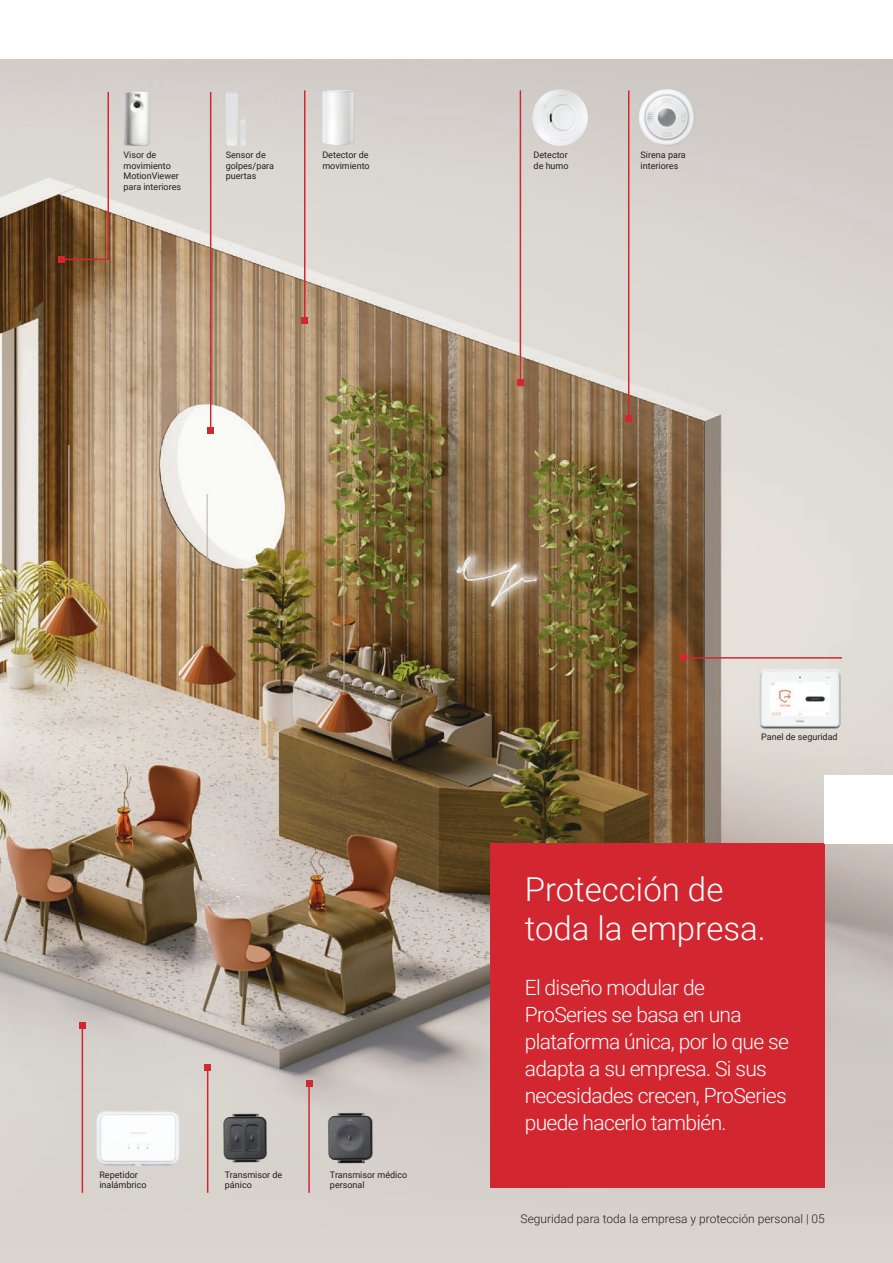
<style>
.page{position:relative;width:893px;height:1263px;background:#fff}
.page>*{position:absolute;margin:0;border:0;box-sizing:border-box;transform-origin:0 0}
.t1{font:300 33px/39px "Roboto";color:#fff}
.t2{font:300 21px/27px "Roboto";letter-spacing:-.03em;color:#fff}
.t3{font:300 12px "Roboto";color:#231f20}
.t4{font:9px/10.5px "Roboto";color:#231f20}
</style>
<div class="page">
<img style="left:0;top:60px;width:893px;height:1192px">
<img style="left:325px;top:1108px;width:52px;height:58px">
<img style="left:639px;top:89px;width:56px;height:57px;border-radius:28px">
<img style="left:85px;top:1110px;width:111px;height:75px">
<hr style="left:210px;top:92px;width:1px;height:339px;background:#d22730">
<svg style="left:208px;top:428px;width:6px;height:6px"></svg>
<hr style="left:304px;top:90px;width:1px;height:231px;background:#d22730">
<svg style="left:302px;top:318px;width:6px;height:6px"></svg>
<hr style="left:520px;top:90px;width:1px;height:293px;background:#d22730">
<svg style="left:517px;top:380px;width:6px;height:6px"></svg>
<svg style="left:58px;top:90px;width:52px;height:172px;background:#b9a395"></svg>
<hr style="left:628px;top:90px;width:1px;height:329px;background:#d22730">
<svg style="left:626px;top:416px;width:6px;height:6px"></svg>
<hr style="left:683px;top:657px;width:159px;height:2px;background:#d22730">
<svg style="left:680px;top:655px;width:6px;height:6px"></svg>
<hr style="left:308px;top:1083px;width:2px;height:110px;background:#d22730">
<svg style="left:306px;top:1080px;width:6px;height:6px"></svg>
<hr style="left:207px;top:1068px;width:1px;height:125px;background:#d22730">
<svg style="left:205px;top:1065px;width:6px;height:6px"></svg>
<hr style="left:82px;top:1025px;width:1px;height:168px;background:#d22730">
<svg style="left:79px;top:1022px;width:6px;height:6px"></svg>
<img style="left:222px;top:1109px;width:48px;height:57px">
<img style="left:532px;top:89px;width:56px;height:57px">
<img style="left:322px;top:90px;width:33px;height:55px">
<svg style="left:124px;top:91px;width:26px;height:1px"></svg>
<img style="left:124px;top:92px;width:26px;height:54px">
<div style="left:491px;top:844px;width:334px;height:344px;background:#d22730"></div>
<div style="left:825px;top:776px;width:68px;height:68px;background:#fff"></div>
<img style="left:225px;top:92px;width:21px;height:54px">
<img style="left:760px;top:669px;width:81px;height:59px">
<p class="t4" style="left:124px;top:150px;width:59px">Visor de movimiento<br>MotionViewer para interiores</p>
<p class="t4" style="left:226px;top:150px;width:50px">Sensor de golpes/para puertas</p>
<p class="t4" style="left:322px;top:150px;width:49px">Detector de movimiento</p>
<p class="t4" style="left:534px;top:150px;width:37px">Detector de humo</p>
<p class="t4" style="left:641px;top:150px;width:47px">Sirena para interiores</p>
<p class="t4" style="left:99px;top:1169px;width:49px">Repetidor inalámbrico</p>
<p class="t4" style="left:225px;top:1169px;width:59px">Transmisor de pánico</p>
<p class="t4" style="left:330px;top:1169px;width:79px">Transmisor médico personal</p>
<p class="t4" style="left:761px;top:731px;width:78px">Panel de seguridad</p>
<h1 class="t1" style="left:525px;top:869px;width:242px">Protección de toda la empresa.</h1>
<h2 class="t2" style="left:525px;top:974px;width:266px">El diseño modular de<br>ProSeries se basa en una plataforma única, por lo que se adapta a su empresa. Si sus necesidades crecen, ProSeries puede hacerlo también.</h2>
<h3 class="t3" style="left:521px;top:1210px;width:306px">Seguridad para toda la empresa y protección personal | 05</h3>
</div>
